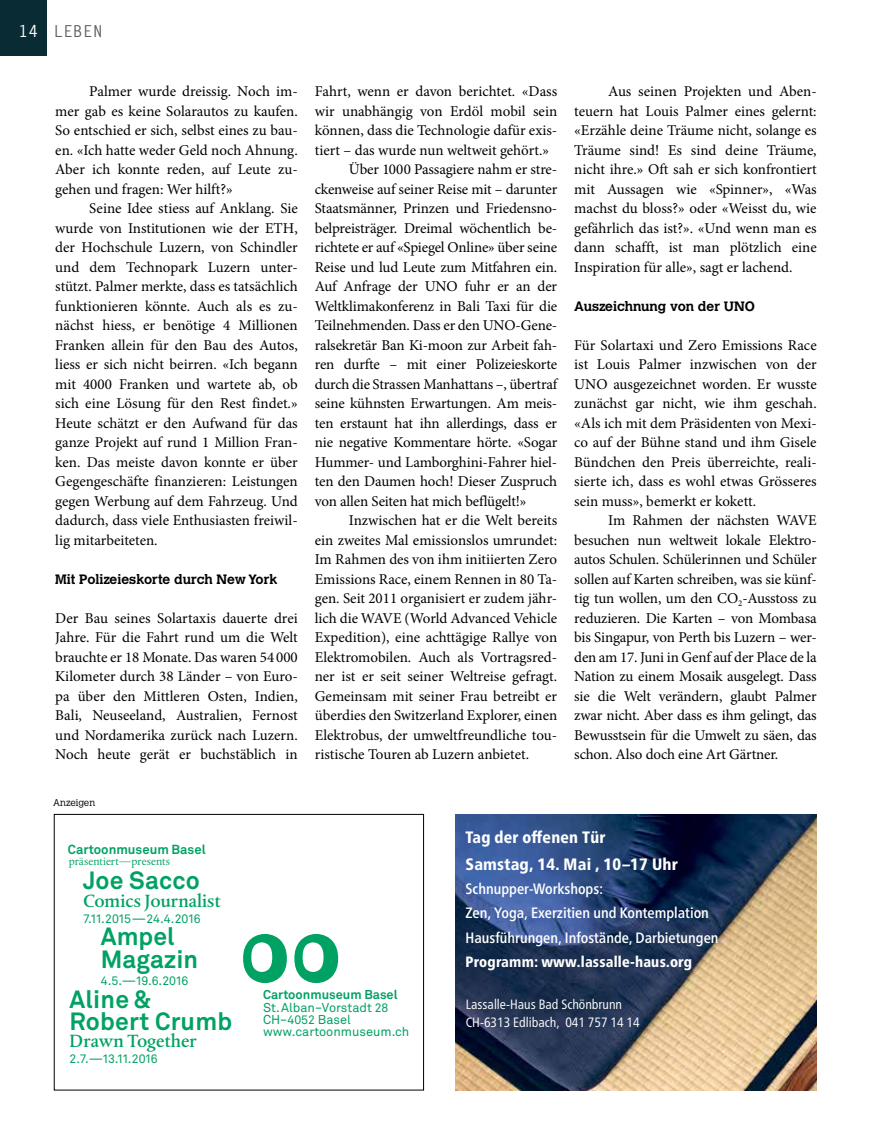
<style>
.page{position:relative;width:880px;height:1146px;background:#fff}
.page>*{position:absolute;margin:0;border:0;box-sizing:border-box;transform-origin:0 0}
.t1{font:700 24.75px/22.5px "Akkurat Pro";letter-spacing:.01em;color:#00a263}
.t2{font:500 18.3px "DTL Albertina T";color:#00a263}
.t3{font:800 condensed 16.5px/26.2px "Frutiger Neue LT Pro";letter-spacing:.015em;color:#fff}
.t4{font:700 16.5px "Letter Gothic Std";color:#66605c}
.t5{font:15px/19.5px "Minion Pro";letter-spacing:-.005em;color:#000;text-align:justify}
.t6{font:500 condensed 15px/24.3px "Frutiger Neue LT Pro";color:#fff}
.t7{font:800 condensed 15px "Frutiger Neue LT Pro";letter-spacing:.015em;color:#fff}
.t8{font:condensed 13.5px/18px "Frutiger Neue LT Pro";color:#fff}
.t9{font:700 13.5px "Calvert MT Std";color:#000}
.t10{font:700 13.05px "Akkurat Pro";color:#00a263}
.t11{font:12.75px/12.5px "Akkurat Pro";color:#00a263}
.t12{font:12.3px "Akkurat Pro";letter-spacing:-.05em;color:#00a263}
.t13{font:11.4px "DTL Albertina T";color:#00a263}
.t14{font:300 9.75px "Calvert MT Std";color:#000}
.s1{color:#fff}
.s2{font-size:12.75px}
.s3{font-weight:700}
.s4{font-size:12.3px}
</style>
<div class="page">
<div style="left:0;top:0;width:47px;height:55px;background:#092b34"></div>
<svg style="left:243px;top:934px;width:44px;height:49px"></svg>
<svg style="left:294px;top:934px;width:44px;height:49px"></svg>
<div style="left:54px;top:814px;width:370px;height:276px;border:1px solid #000"></div>
<img style="left:455px;top:814px;width:361px;height:277px">
<p class="t4" style="left:18px;top:21px;width:86px"><span class="s1">14</span> LEBEN</p>
<p class="t5" style="left:55px;top:82px;width:244px;text-indent:34px">Palmer wurde dreissig. Noch im&shy;mer gab es keine Solarautos zu kaufen.<br>So entschied er sich, selbst eines zu bau&shy;en. «Ich hatte weder Geld noch Ahnung.<br>Aber ich konnte reden, auf Leute zu&shy;gehen und fragen: Wer hilft?»</p>
<p class="t5" style="left:55px;top:199px;width:244px;text-indent:34px">Seine Idee stiess auf Anklang. Sie wurde von Institutionen wie der ETH, der Hochschule Luzern, von Schindler und dem Technopark Luzern unter&shy;stützt. Palmer merkte, dass es tatsächlich funktionieren könnte. Auch als es zu&shy;nächst hiess, er benötige 4 Millionen Franken allein für den Bau des Autos, liess er sich nicht beirren. «Ich begann mit 4000 Franken und wartete ab, ob sich eine Lösung für den Rest findet.» Heute schätzt er den Aufwand für das ganze Projekt auf rund 1 Million Fran&shy;ken. Das meiste davon konnte er über Gegengeschäfte finanzieren: Leistungen gegen Werbung auf dem Fahrzeug. Und dadurch, dass viele Enthusiasten freiwil&shy;lig mitarbeiteten.</p>
<p class="t9" style="left:55px;top:570px;width:224px">Mit Polizeieskorte durch New York</p>
<p class="t5" style="left:55px;top:608px;width:244px">Der Bau seines Solartaxis dauerte drei Jahre. Für die Fahrt rund um die Welt brauchte er 18 Monate. Das waren 54 000<br>Kilometer durch 38 Länder – von Euro&shy;pa über den Mittleren Osten, Indien, Bali, Neuseeland, Australien, Fernost und Nordamerika zurück nach Luzern.<br>Noch heute gerät er buchstäblich in</p>
<p class="t14" style="left:53px;top:797px;width:44px">Anzeigen</p>
<p class="t5" style="left:315px;top:82px;width:244px">Fahrt, wenn er davon berichtet. «Dass</p>
<p class="t5" style="left:315px;top:101px;width:244px">wir unabhängig von Erdöl mobil sein</p>
<p class="t5" style="left:315px;top:121px;width:244px">können, dass die Technologie dafür exis-</p>
<p class="t5" style="left:315px;top:140px;width:236px">tiert – das wurde nun weltweit gehört.»</p>
<p class="t5" style="left:349px;top:160px;width:210px">Über 1000 Passagiere nahm er stre-</p>
<p class="t5" style="left:315px;top:179px;width:244px">ckenweise auf seiner Reise mit – darunter</p>
<p class="t5" style="left:315px;top:199px;width:244px">Staatsmänner, Prinzen und Friedensno-</p>
<p class="t5" style="left:315px;top:218px;width:244px">belpreisträger. Dreimal wöchentlich be-</p>
<p class="t5" style="left:315px;top:238px;width:244px">richtete er auf «Spiegel Online» über seine</p>
<p class="t5" style="left:315px;top:257px;width:244px">Reise und lud Leute zum Mitfahren ein.</p>
<p class="t5" style="left:315px;top:277px;width:244px">Auf Anfrage der UNO fuhr er an der</p>
<p class="t5" style="left:315px;top:296px;width:244px">Weltklimakonferenz in Bali Taxi für die</p>
<p class="t5" style="left:315px;top:316px;width:244px">Teilnehmenden. Dass er den UNO-Gene-</p>
<p class="t5" style="left:315px;top:335px;width:244px">ralsekretär Ban Ki-moon zur Arbeit fah-</p>
<p class="t5" style="left:315px;top:355px;width:244px">ren durfte – mit einer Polizeieskorte</p>
<p class="t5" style="left:315px;top:374px;width:244px">durch die Strassen Manhattans –, übertraf</p>
<p class="t5" style="left:315px;top:394px;width:244px">seine kühnsten Erwartungen. Am meis-</p>
<p class="t5" style="left:315px;top:413px;width:244px">ten erstaunt hat ihn allerdings, dass er</p>
<p class="t5" style="left:315px;top:433px;width:244px">nie negative Kommentare hörte. «Sogar</p>
<p class="t5" style="left:315px;top:452px;width:244px">Hummer- und Lamborghini-Fahrer hiel-</p>
<p class="t5" style="left:315px;top:472px;width:244px">ten den Daumen hoch! Dieser Zuspruch</p>
<p class="t5" style="left:315px;top:491px;width:213px">von allen Seiten hat mich beflügelt!»</p>
<p class="t5" style="left:349px;top:511px;width:210px">Inzwischen hat er die Welt bereits</p>
<p class="t5" style="left:315px;top:530px;width:244px">ein zweites Mal emissionslos umrundet:</p>
<p class="t5" style="left:315px;top:550px;width:244px">Im Rahmen des von ihm initiierten Zero</p>
<p class="t5" style="left:315px;top:569px;width:244px">Emissions Race, einem Rennen in 80 Ta-</p>
<p class="t5" style="left:315px;top:589px;width:244px">gen. Seit 2011 organisiert er zudem jähr-</p>
<p class="t5" style="left:315px;top:608px;width:244px">lich die WAVE (World Advanced Vehicle</p>
<p class="t5" style="left:315px;top:628px;width:244px">Expedition), eine achttägige Rallye von</p>
<p class="t5" style="left:315px;top:647px;width:244px">Elektromobilen. Auch als Vortragsred-</p>
<p class="t5" style="left:315px;top:667px;width:244px">ner ist er seit seiner Weltreise gefragt.</p>
<p class="t5" style="left:315px;top:686px;width:244px">Gemeinsam mit seiner Frau betreibt er</p>
<p class="t5" style="left:315px;top:706px;width:244px">überdies den Switzerland Explorer, einen</p>
<p class="t5" style="left:315px;top:725px;width:244px">Elektrobus, der umweltfreundliche tou-</p>
<p class="t5" style="left:315px;top:745px;width:216px">ristische Touren ab Luzern anbietet.</p>
<p class="t5" style="left:574px;top:82px;width:244px;text-indent:34px">Aus seinen Projekten und Aben&shy;teuern hat Louis Palmer eines gelernt: «Erzähle deine Träume nicht, solange es Träume sind! Es sind deine Träume, nicht ihre.» Oft sah er sich konfrontiert mit Aussagen wie «Spinner», «Was machst du bloss?» oder «Weisst du, wie gefährlich das ist?». «Und wenn man es dann schafft, ist man plötzlich eine Inspiration für alle», sagt er lachend.</p>
<p class="t9" style="left:574px;top:297px;width:182px">Auszeichnung von der UNO</p>
<p class="t5" style="left:574px;top:335px;width:244px">Für Solartaxi und Zero Emissions Race ist Louis Palmer inzwischen von der UNO ausgezeichnet worden. Er wusste zunächst gar nicht, wie ihm geschah. «Als ich mit dem Präsidenten von Mexi&shy;co auf der Bühne stand und ihm Gisele Bündchen den Preis überreichte, reali&shy;sierte ich, dass es wohl etwas Grösseres sein muss», bemerkt er kokett.</p>
<p class="t5" style="left:574px;top:511px;width:244px;text-indent:34px">Im Rahmen der nächsten WAVE besuchen nun weltweit lokale Elektro&shy;autos Schulen. Schülerinnen und Schüler sollen auf Karten schreiben, was sie künf&shy;tig tun wollen, um den CO<sub>2</sub>-Ausstoss zu reduzieren. Die Karten – von Mombasa bis Singapur, von Perth bis Luzern – wer&shy;den am 17. Juni in Genf auf der Place de la Nation zu einem Mosaik ausgelegt. Dass sie die Welt verändern, glaubt Palmer zwar nicht. Aber dass es ihm gelingt, das Bewusstsein für die Umwelt zu säen, das schon. Also doch eine Art Gärtner.</p>
<p class="t10" style="left:68px;top:841px;width:139px">Cartoonmuseum Basel</p>
<p class="t13" style="left:69px;top:854px;width:103px">präsentiert—presents</p>
<h1 class="t1" style="left:83px;top:870px;width:118px">Joe Sacco</h1>
<p class="t2" style="left:83px;top:890px;width:139px">Comics Journalist</p>
<p class="t12" style="left:83px;top:911px;width:119px">7<span class="s2">.</span>11<span class="s2">.</span>2015<span class="s2">—</span>24<span class="s2">.</span>4<span class="s2">.</span>2016</p>
<h1 class="t1" style="left:101px;top:925px;width:99px">Ampel<br>Magazin</h1>
<p class="t12" style="left:101px;top:974px;width:89px">4<span class="s2">.</span>5<span class="s2">.—</span>19<span class="s2">.</span>6<span class="s2">.</span>2016</p>
<h1 class="t1" style="left:70px;top:988px;width:164px">Aline &amp;<br>Robert Crumb</h1>
<p class="t2" style="left:70px;top:1030px;width:128px">Drawn Together</p>
<p class="t12" style="left:70px;top:1052px;width:90px">2<span class="s2">.</span>7<span class="s2">.—</span>13<span class="s2">.</span>11<span class="s2">.</span>2016</p>
<p class="t3" style="left:465px;top:824px;width:214px">Tag der offenen Tür<br>Samstag, 14. Mai , 10–17 Uhr</p>
<p class="t6" style="left:465px;top:876px;width:254px">Schnupper-Workshops:<br>Zen, Yoga, Exerzitien und Kontemplation<br>Hausführungen, Infostände, Darbietungen</p>
<p class="t7" style="left:465px;top:953px;width:228px">Programm: www.lassalle-haus.org</p>
<p class="t11" style="left:263px;top:989px;width:148px"><span class="s3">Cartoonmuseum Basel<br></span>St.Alban-Vorstadt <span class="s4">28<br></span>CH-<span class="s4">4052</span> Basel www.cartoonmuseum.ch</p>
<p class="t8" style="left:466px;top:995px;width:175px">Lassalle-Haus Bad Schönbrunn<br>CH-6313 Edlibach, 041 757 14 14</p>
</div>
